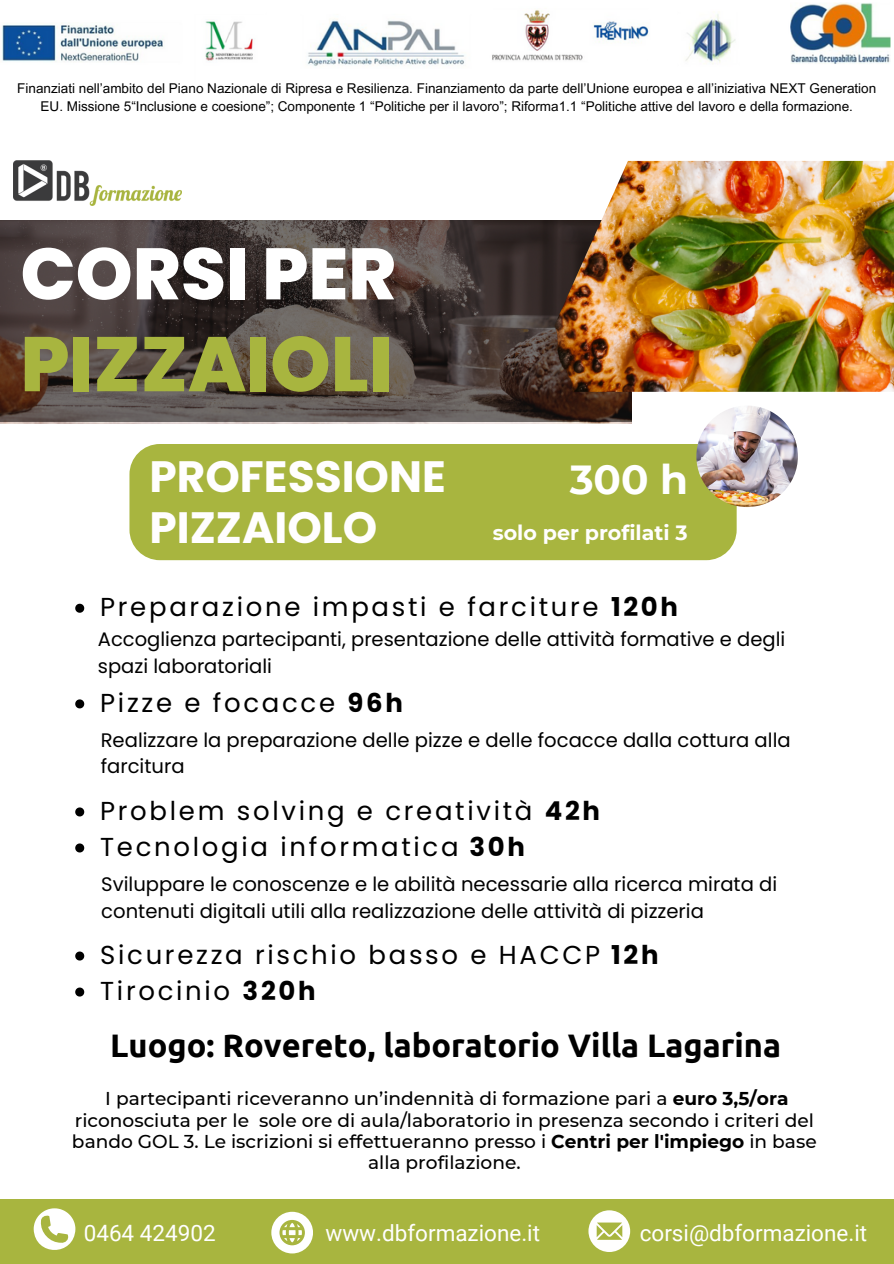
<style>
.page{position:relative;width:894px;height:1264px;background:#fff}
.page>*{position:absolute;margin:0;border:0;box-sizing:border-box;transform-origin:0 0}
.t1{font:800 77.1px "Poppins";color:#a8b53f}
.t2{font:800 72.6px "Poppins";color:#fff}
.t3{font:700 43.8px/51.2px "Poppins";color:#fffefe}
.t4{font:700 40.5px "Montserrat";color:#fff}
.t5{font:700 32.55px "Ubuntu";color:#000}
.t6{font:25.95px "Poppins";letter-spacing:.105em;color:#000}
.t7{font:22.5px "Roboto";color:#fff}
.t8{font:22.5px "Roboto";color:#fffefe}
.t9{font:700 20.7px "Montserrat";color:#fffefe}
.t10{font:19.5px/26.7px "Poppins";color:#000}
.t11{font:500 18.6px/21.3px "Montserrat";color:#000;text-align:center}
.t12{font:13.5px/18px "Arial MT Pro";color:#000;text-align:center}
.s1{font-weight:700}
</style>
<div class="page">
<svg style="left:0;top:221px;width:631px;height:201px;background:#4d423e"></svg>
<img style="left:524px;top:161px;width:369px;height:231px">
<img style="left:13px;top:161px;width:169px;height:45px">
<div style="left:129px;top:444px;width:607px;height:116px;background:#a8b53f;border-radius:30px"></div>
<img style="left:2px;top:3px;width:888px;height:63px">
<div style="left:0;top:1198px;width:893px;height:65px;background:#a8b53f"></div>
<svg style="left:271px;top:1211px;width:42px;height:42px"></svg>
<svg style="left:34px;top:1208px;width:41px;height:42px"></svg>
<svg style="left:588px;top:1210px;width:42px;height:41px"></svg>
<img style="left:696px;top:405px;width:101px;height:102px;border-radius:50%">
<svg style="left:75px;top:603px;width:9px;height:9px"></svg>
<svg style="left:75px;top:699px;width:9px;height:9px"></svg>
<svg style="left:75px;top:807px;width:9px;height:9px"></svg>
<svg style="left:75px;top:843px;width:9px;height:9px"></svg>
<svg style="left:75px;top:951px;width:9px;height:9px"></svg>
<svg style="left:75px;top:987px;width:9px;height:9px"></svg>
<p class="t12" style="left:17px;top:81px;width:860px">Finanziati nell’ambito del Piano Nazionale di Ripresa e Resilienza. Finanziamento da parte dell’Unione europea e all’iniziativa NEXT Generation<br>EU. Missione 5“Inclusione e coesione”; Componente 1 “Politiche per il lavoro”; Riforma1.1 “Politiche attive del lavoro e della formazione.</p>
<p class="t2" style="left:20px;top:223px;width:377px">CORSI PER</p>
<p class="t1" style="left:20px;top:310px;width:373px">PIZZAIOLI</p>
<p class="t3" style="left:149px;top:450px;width:298px">PROFESSIONE<br>PIZZAIOLO</p>
<p class="t4" style="left:569px;top:455px;width:120px">300 h</p>
<p class="t9" style="left:492px;top:520px;width:196px">solo per profilati 3</p>
<p class="t6" style="left:100px;top:589px;width:579px">Preparazione impasti e farciture <span class="s1">120h</span></p>
<p class="t10" style="left:98px;top:626px;width:688px">Accoglienza partecipanti, presentazione delle attività formative e degli spazi laboratoriali</p>
<p class="t6" style="left:100px;top:684px;width:304px">Pizze e focacce <span class="s1">96h</span></p>
<p class="t10" style="left:101px;top:726px;width:691px">Realizzare la preparazione delle pizze e delle focacce dalla cottura alla farcitura</p>
<p class="t6" style="left:100px;top:792px;width:501px">Problem solving e creatività <span class="s1">42h</span></p>
<p class="t6" style="left:100px;top:828px;width:426px">Tecnologia informatica <span class="s1">30h</span></p>
<p class="t10" style="left:101px;top:871px;width:677px">Sviluppare le conoscenze e le abilità necessarie alla ricerca mirata di contenuti digitali utili alla realizzazione delle attività di pizzeria</p>
<p class="t6" style="left:100px;top:936px;width:559px">Sicurezza rischio basso e HACCP <span class="s1">12h</span></p>
<p class="t6" style="left:100px;top:972px;width:217px">Tirocinio <span class="s1">320h</span></p>
<p class="t5" style="left:110px;top:1026px;width:672px">Luogo: Rovereto, laboratorio Villa Lagarina</p>
<p class="t11" style="left:72px;top:1087px;width:746px">I partecipanti riceveranno un’indennità di formazione pari a <span class="s1">euro 3,5/ora </span>riconosciuta per le sole ore di aula/laboratorio in presenza secondo i criteri del bando GOL 3. Le iscrizioni si effettueranno presso i <span class="s1">Centri per l'impiego</span> in base alla profilazione.</p>
<p class="t7" style="left:84px;top:1219px;width:133px">0464 424902</p>
<p class="t8" style="left:325px;top:1219px;width:216px">www.dbformazione.it</p>
<p class="t7" style="left:639px;top:1219px;width:229px">corsi@dbformazione.it</p>
</div>
